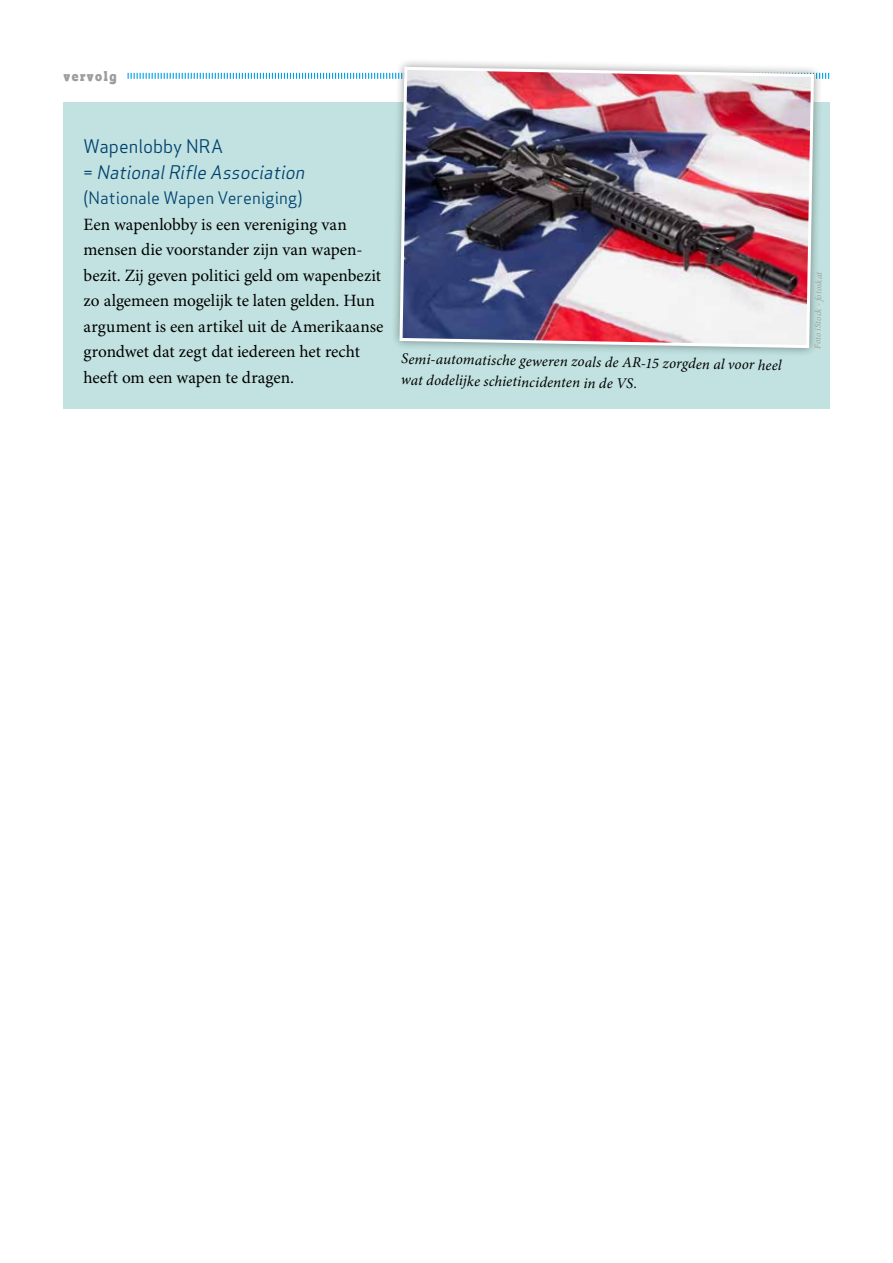
<style>
.page{position:relative;width:893px;height:1263px;background:#fff}
.page>*{position:absolute;margin:0;border:0;box-sizing:border-box;transform-origin:0 0}
.t1{font:italic 18px/25.5px "Apex Sans";color:#004170}
.t2{font:17.25px/25.5px "Minion Pro";letter-spacing:-.005em;color:#000}
.t3{font:16.5px "Apex Sans";letter-spacing:.005em;color:#004170}
.t4{font:italic 15px/21px "Minion Pro";color:#000}
.t5{font:13.05px "Romeral";letter-spacing:.15em;color:#9d9d9c;scale:.85 1}
.t6{font:italic 9px "Minion Pro";color:#9d9d9c}
.s1{font-style:normal}
</style>
<div class="page">
<div style="left:64px;top:102px;width:766px;height:306px;background:#c1e2e0"></div>
<svg style="left:127px;top:72px;width:703px;height:7px"></svg>
<div style="left:390px;top:58px;width:433px;height:299px;background:#000;opacity:.4"></div>
<img style="left:398px;top:65px;width:417px;height:285px">
<p class="t5" style="left:64px;top:69px;width:64px">vervolg</p>
<p class="t1" style="left:84px;top:132px;width:227px"><span class="s1">Wapenlobby NRA<br>=</span> NationalRifle Association</p>
<p class="t3" style="left:84px;top:184px;width:220px">(Nationale Wapen Vereniging)</p>
<p class="t2" style="left:84px;top:212px;width:302px">Een wapenlobby is een vereniging van mensen die voorstander zijn van wapen&shy;bezit. Zij geven politici geld om wapenbezit zo algemeen mogelijk te laten gelden. Hun argument is een artikel uit de Amerikaanse grondwet dat zegt dat iedereen het recht heeft om een wapen te dragen.</p>
<p class="t4" style="left:401px;top:349px;width:382px;rotate:1deg">Semi-automatische geweren zoals de AR-15 zorgden al voor heel wat dodelijke schietincidenten in de VS.</p>
<p class="t6" style="left:812px;top:349px;width:79px;rotate:-89deg">Foto iStock - fotoskat</p>
</div>
